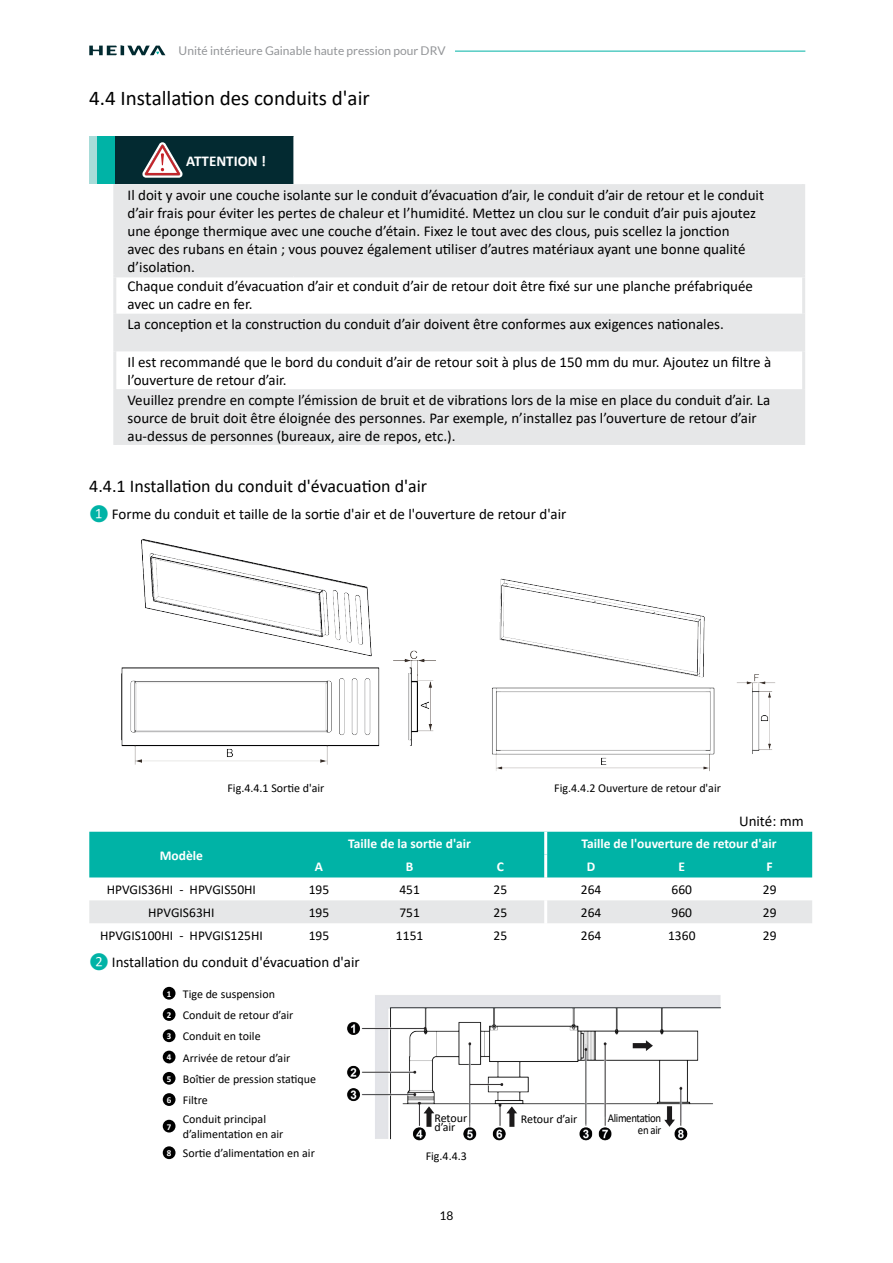
<style>
.page{position:relative;width:893px;height:1263px;background:#fff}
.page>*{position:absolute;margin:0;border:0;box-sizing:border-box;transform-origin:0 0}
.t1{font:21px "Calibri";color:#000}
.t2{font:18px "Calibri";color:#000}
.t3{font:15px/18px "Calibri";color:#000}
.t4{font:700 15px "Calibri";color:#fff}
.t5{font:13.5px "Calibri";color:#000}
.t6{font:700 13.5px "Calibri";color:#fff}
.t7{font:12px/21.3px "Calibri";color:#000}
.t8{font:12px "Lato";color:#939598}
.t9{font:12px/12px "Calibri";letter-spacing:-.03em;color:#000;text-align:right;scale:.9 1}
.t10{font:12px "Lato";color:#000}
.t11{font:700 9px "Calibri";color:#fff}
.s1{color:#00b3a6}
.s2{font-weight:700;font-size:9px;color:#fff}
</style>
<div class="page">
<svg style="left:89px;top:45px;width:76px;height:10px"></svg>
<hr style="left:455px;top:51px;width:350px;height:1px;background:#00b3a6">
<svg style="left:89px;top:136px;width:205px;height:48px;background:#0a4044"></svg>
<svg style="left:116px;top:184px;width:686px;height:261px;fill:#e6e7e8"></svg>
<hr style="left:113px;top:277px;width:3px;height:37px;background:#e6e7e8">
<hr style="left:802px;top:277px;width:3px;height:37px;background:#e6e7e8">
<hr style="left:113px;top:314px;width:3px;height:37px;background:#e6e7e8">
<hr style="left:802px;top:314px;width:3px;height:37px;background:#e6e7e8">
<hr style="left:113px;top:351px;width:3px;height:38px;background:#e6e7e8">
<hr style="left:802px;top:351px;width:3px;height:38px;background:#e6e7e8">
<hr style="left:113px;top:389px;width:3px;height:56px;background:#e6e7e8">
<hr style="left:802px;top:389px;width:3px;height:56px;background:#e6e7e8">
<hr style="left:113px;top:184px;width:3px;height:90px;background:#e6e7e8">
<hr style="left:802px;top:184px;width:3px;height:90px;background:#e6e7e8">
<hr style="left:113px;top:274px;width:180px;height:3px;background:#e6e7e8">
<hr style="left:293px;top:274px;width:512px;height:3px;background:#e6e7e8">
<svg style="left:142px;top:142px;width:41px;height:36px"></svg>
<img style="left:121px;top:539px;width:315px;height:226px">
<img style="left:492px;top:578px;width:283px;height:193px">
<div style="left:89px;top:832px;width:723px;height:45px;background:#00b3a6"></div>
<div style="left:89px;top:900px;width:723px;height:23px;background:#e6e7e8"></div>
<hr style="left:544px;top:832px;width:3px;height:23px;background:#fff">
<hr style="left:544px;top:855px;width:3px;height:22px;background:#fff">
<hr style="left:544px;top:900px;width:3px;height:23px;background:#fff">
<img style="left:162px;top:993px;width:559px;height:148px">
<div style="left:191px;top:997px;width:136px;height:141px;background:#fff"></div>
<div style="left:518px;top:1112px;width:52px;height:11px;background:#fff"></div>
<div style="left:610px;top:1108px;width:53px;height:13px;background:#fff"></div>
<svg style="left:434px;top:1112px;width:34px;height:22px"></svg>
<div style="left:163px;top:987px;width:12px;height:12px;background:#000;border-radius:50%"></div>
<div style="left:163px;top:1008px;width:12px;height:13px;background:#000;border-radius:50%"></div>
<div style="left:163px;top:1029px;width:12px;height:13px;background:#000;border-radius:50%"></div>
<div style="left:163px;top:1051px;width:12px;height:12px;background:#000;border-radius:50%"></div>
<div style="left:163px;top:1072px;width:12px;height:13px;background:#000;border-radius:50%"></div>
<div style="left:163px;top:1093px;width:12px;height:13px;background:#000;border-radius:50%"></div>
<div style="left:163px;top:1120px;width:12px;height:12px;background:#000;border-radius:50%"></div>
<div style="left:163px;top:1146px;width:12px;height:13px;background:#000;border-radius:50%"></div>
<p class="t8" style="left:179px;top:44px;width:268px">Unité intérieure Gainable haute pression pour DRV</p>
<h1 class="t1" style="left:89px;top:83px;width:282px">4.4 Installation des conduits d'air</h1>
<p class="t4" style="left:186px;top:151px;width:81px">ATTENTION !</p>
<p class="t3" style="left:128px;top:185px;width:638px">Il doit y avoir une couche isolante sur le conduit d’évacuation d’air, le conduit d’air de retour et le conduit d’air frais pour éviter les pertes de chaleur et l’humidité. Mettez un clou sur le conduit d’air puis ajoutez une éponge thermique avec une couche d’étain. Fixez le tout avec des clous, puis scellez la jonction<br>avec des rubans en étain ; vous pouvez également utiliser d’autres matériaux ayant une bonne qualité d’isolation.</p>
<p class="t3" style="left:128px;top:277px;width:627px">Chaque conduit d’évacuation d’air et conduit d’air de retour doit être fixé sur une planche préfabriquée avec un cadre en fer.</p>
<p class="t3" style="left:128px;top:315px;width:598px">La conception et la construction du conduit d’air doivent être conformes aux exigences nationales.</p>
<p class="t3" style="left:128px;top:353px;width:645px">Il est recommandé que le bord du conduit d’air de retour soit à plus de 150 mm du mur. Ajoutez un filtre à l’ouverture de retour d’air.</p>
<p class="t3" style="left:128px;top:390px;width:644px">Veuillez prendre en compte l’émission de bruit et de vibrations lors de la mise en place du conduit d’air. La source de bruit doit être éloignée des personnes. Par exemple, n’installez pas l’ouverture de retour d’air au-dessus de personnes (bureaux, aire de repos, etc.).</p>
<p class="t2" style="left:89px;top:473px;width:339px">4.4.1 Installation du conduit d'évacuation d'air</p>
<p class="t3" style="left:89px;top:504px;width:479px"><span class="s1">❶</span> Forme du conduit et taille de la sortie d'air et de l'ouverture de retour d'air</p>
<p class="t6" style="left:160px;top:846px;width:45px">Modèle</p>
<p class="t7" style="left:227px;top:777px;width:98px">Fig.4.4.1 Sortie d'air</p>
<p class="t7" style="left:554px;top:777px;width:168px">Fig.4.4.2 Ouverture de retour d'air</p>
<p class="t3" style="left:739px;top:811px;width:66px">Unité: mm</p>
<p class="t6" style="left:348px;top:834px;width:124px">Taille de la sortie d'air</p>
<p class="t6" style="left:581px;top:834px;width:196px">Taille de l'ouverture de retour d'air</p>
<p class="t6" style="left:315px;top:857px;width:10px">A</p>
<p class="t6" style="left:406px;top:857px;width:9px">B</p>
<p class="t6" style="left:497px;top:857px;width:9px">C</p>
<p class="t6" style="left:587px;top:857px;width:10px">D</p>
<p class="t6" style="left:678px;top:857px;width:8px">E</p>
<p class="t6" style="left:767px;top:857px;width:8px">F</p>
<p class="t5" style="left:107px;top:880px;width:151px">HPVGIS36HI - HPVGIS50HI</p>
<p class="t5" style="left:309px;top:880px;width:22px">195</p>
<p class="t5" style="left:399px;top:880px;width:22px">451</p>
<p class="t5" style="left:493px;top:880px;width:15px">25</p>
<p class="t5" style="left:581px;top:880px;width:22px">264</p>
<p class="t5" style="left:671px;top:880px;width:22px">660</p>
<p class="t5" style="left:763px;top:880px;width:15px">29</p>
<p class="t5" style="left:148px;top:903px;width:68px">HPVGIS63HI</p>
<p class="t5" style="left:309px;top:903px;width:22px">195</p>
<p class="t5" style="left:399px;top:903px;width:22px">751</p>
<p class="t5" style="left:494px;top:903px;width:15px">25</p>
<p class="t5" style="left:581px;top:903px;width:22px">264</p>
<p class="t5" style="left:672px;top:903px;width:22px">960</p>
<p class="t5" style="left:763px;top:903px;width:15px">29</p>
<p class="t5" style="left:100px;top:926px;width:164px">HPVGIS100HI - HPVGIS125HI</p>
<p class="t5" style="left:309px;top:926px;width:22px">195</p>
<p class="t5" style="left:396px;top:926px;width:29px">1151</p>
<p class="t5" style="left:494px;top:926px;width:15px">25</p>
<p class="t5" style="left:581px;top:926px;width:22px">264</p>
<p class="t5" style="left:668px;top:926px;width:29px">1360</p>
<p class="t5" style="left:763px;top:926px;width:15px">29</p>
<p class="t3" style="left:89px;top:953px;width:272px"><span class="s1">❷</span> Installation du conduit d'évacuation d'air</p>
<p class="t7" style="left:167px;top:983px;width:151px"><span class="s2">1</span> Tige de suspension<br><span class="s2">2</span> Conduit de retour d’air<br><span class="s2">3</span> Conduit en toile<br><span class="s2">4</span> Arrivée de retour d’air<br><span class="s2">5</span> Boîtier de pression statique<br><span class="s2">6</span> Filtre</p>
<p class="t11" style="left:167px;top:1120px;width:6px">7</p>
<p class="t7" style="left:183px;top:1112px;width:102px;line-height:14.4px">Conduit principal d’alimentation en air</p>
<p class="t7" style="left:167px;top:1142px;width:150px"><span class="s2">8</span> Sortie d’alimentation en air</p>
<p class="t7" style="left:434px;top:1107px;width:34px">Retour</p>
<p class="t7" style="left:521px;top:1108px;width:58px">Retour d’air</p>
<p class="t7" style="left:434px;top:1116px;width:23px">d’air</p>
<p class="t9" style="left:608px;top:1112px;width:61px">Alimentation en air</p>
<p class="t7" style="left:426px;top:1145px;width:43px">Fig.4.4.3</p>
<p class="t10" style="left:439px;top:1209px;width:15px">18</p>
</div>
